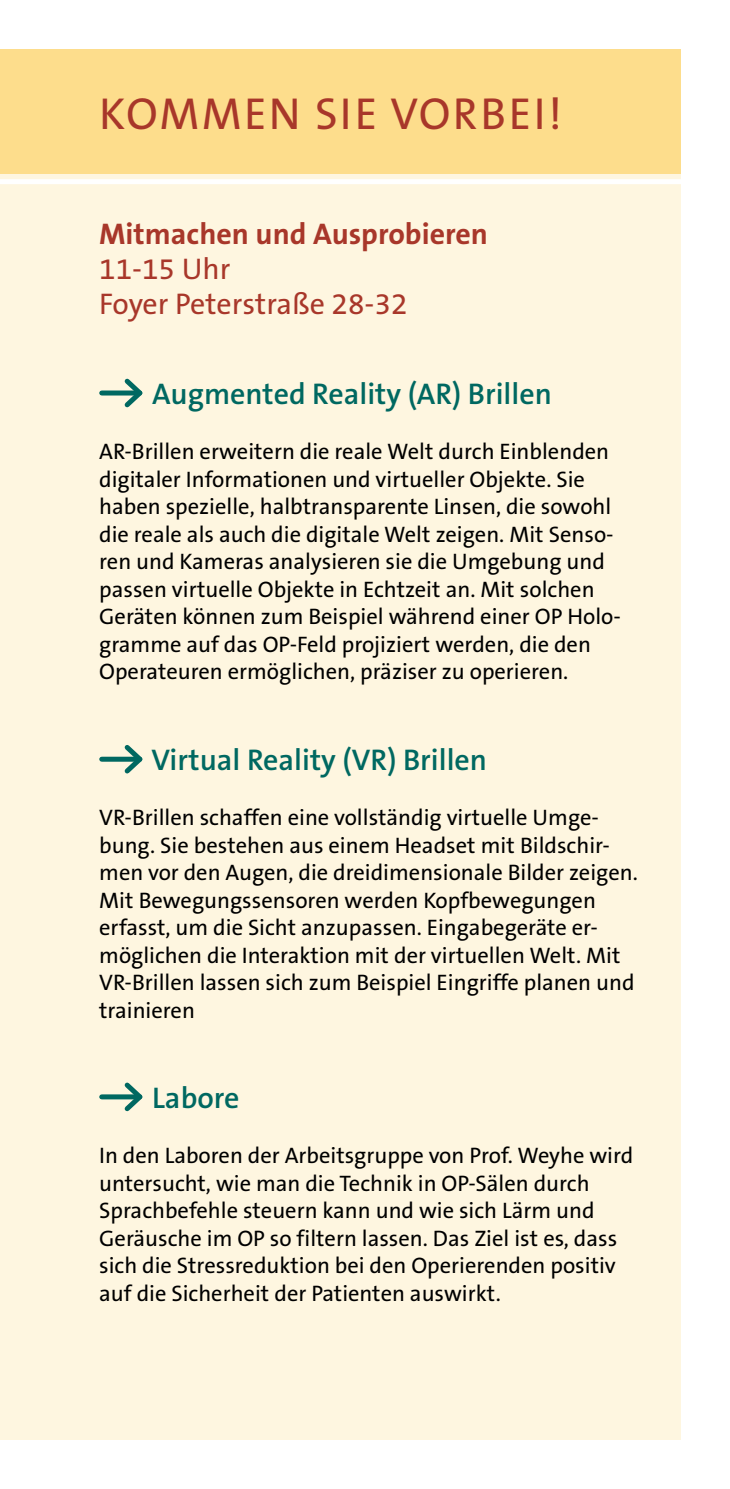
<style>
.page{position:relative;width:730px;height:1489px;background:#fff}
.page>*{position:absolute;margin:0;border:0;box-sizing:border-box;transform-origin:0 0}
.t1{font:45px "The Sans B5 Plain";letter-spacing:.05em;color:#a8372a}
.t2{font:600 30px "The Sans B6";color:#006861}
.t3{font:30px/35px "The Sans B5 Plain";color:#a8372a}
.t4{font:700 30px "The Sans B7";color:#a8372a}
.t5{font:22.5px/27.5px "The Sans B5 Plain";color:#000}
</style>
<div class="page">
<div style="left:0;top:50px;width:680px;height:1389px;background:#fef6e0"></div>
<div style="left:0;top:50px;width:680px;height:124px;background:#fddd8c"></div>
<div style="left:0;top:179px;width:730px;height:5px;background:#fff"></div>
<div style="left:102px;top:390px;width:38px;height:5px;background:#006861"></div>
<svg style="left:120px;top:378px;width:23px;height:30px"></svg>
<div style="left:102px;top:756px;width:38px;height:5px;background:#006861"></div>
<svg style="left:120px;top:745px;width:23px;height:29px"></svg>
<div style="left:102px;top:1094px;width:38px;height:5px;background:#006861"></div>
<svg style="left:120px;top:1082px;width:23px;height:30px"></svg>
<h1 class="t1" style="left:99px;top:90px;width:464px">KOMMEN SIE VORBEI!</h1>
<h2 class="t4" style="left:99px;top:218px;width:390px">Mitmachen und Ausprobieren</h2>
<h2 class="t3" style="left:99px;top:252px;width:310px">11-15 Uhr<br>Foyer Peterstraße 28-32</h2>
<h2 class="t2" style="left:152px;top:378px;width:401px">Augmented Reality (AR) Brillen</h2>
<p class="t5" style="left:99px;top:438px;width:523px">AR-Brillen erweitern die reale Welt durch Einblenden digitaler Informationen und virtueller Objekte. Sie haben spezielle, halbtransparente Linsen, die sowohl die reale als auch die digitale Welt zeigen. Mit Senso&shy;ren und Kameras analysieren sie die Umgebung und passen virtuelle Objekte in Echtzeit an. Mit solchen Geräten können zum Beispiel während einer OP Holo&shy;gramme auf das OP-Feld projiziert werden, die den Operateuren ermöglichen, präziser zu operieren.</p>
<h2 class="t2" style="left:151px;top:744px;width:337px">Virtual Reality (VR) Brillen</h2>
<p class="t5" style="left:99px;top:804px;width:540px">VR-Brillen schaffen eine vollständig virtuelle Umge&shy;bung. Sie bestehen aus einem Headset mit Bildschir&shy;men vor den Augen, die dreidimensionale Bilder zeigen.<br>Mit Bewegungssensoren werden Kopfbewegungen erfasst, um die Sicht anzupassen. Eingabegeräte er&shy;möglichen die Interaktion mit der virtuellen Welt. Mit VR-Brillen lassen sich zum Beispiel Eingriffe planen und trainieren</p>
<h2 class="t2" style="left:152px;top:1082px;width:89px">Labore</h2>
<p class="t5" style="left:99px;top:1142px;width:536px">In den Laboren der Arbeitsgruppe von Prof. Weyhe wird untersucht, wie man die Technik in OP-Sälen durch Sprachbefehle steuern kann und wie sich Lärm und Geräusche im OP so filtern lassen. Das Ziel ist es, dass sich die Stressreduktion bei den Operierenden positiv auf die Sicherheit der Patienten auswirkt.</p>
</div>
